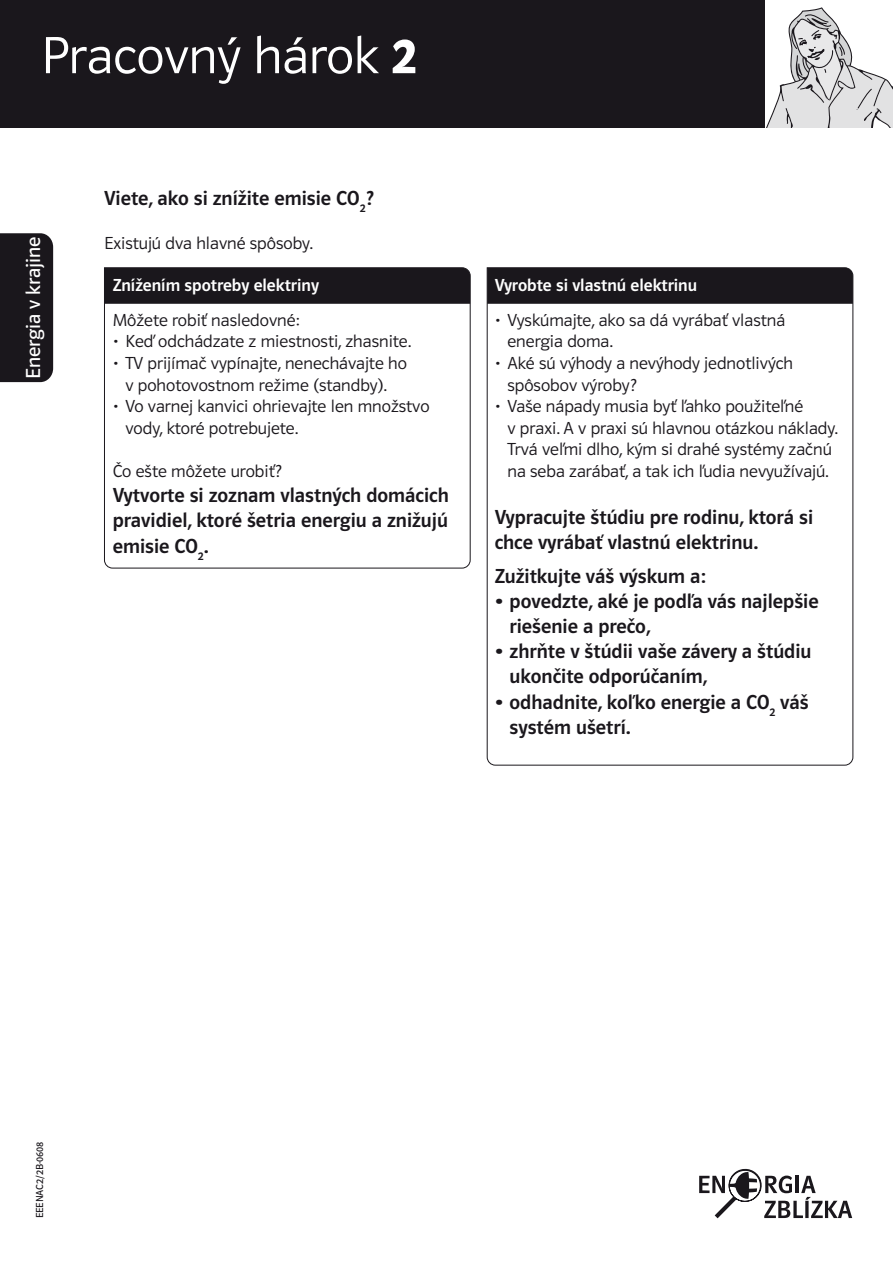
<style>
.page{position:relative;width:893px;height:1263px;background:#fff}
.page>*{position:absolute;margin:0;border:0;box-sizing:border-box;transform-origin:0 0}
.t1{font:54px "Polo ZE11 K Leicht";color:#fff}
.t2{font:21px/25.2px "Polo ZE11 K Krftg";color:#1a171c}
.t3{font:21px "Polo ZE11 K Buch";color:#fff}
.t4{font:18px/21.6px "Polo ZE11 K Leicht";color:#1a171c}
.t5{font:18px/34.3px "Polo ZE11 K Krftg";color:#fff}
.t6{font:10.5px "Polo ZE11 K Buch";color:#1a171c}
.s1{font-family:"Polo ZE11 K Hfett"}
.s2{font-family:"Polo ZE11 K Leicht";color:#1a171c}
</style>
<div class="page">
<div style="left:0;top:233px;width:53px;height:149px;background:#1a171c"></div>
<div style="left:0;top:0;width:893px;height:128px;background:#1a171c"></div>
<svg style="left:765px;top:0;width:128px;height:128px;background:#ddddde"></svg>
<svg style="left:104px;top:267px;width:367px;height:302px"></svg>
<div style="left:104px;top:268px;width:366px;height:36px;background:#1a171c"></div>
<svg style="left:487px;top:267px;width:366px;height:499px"></svg>
<div style="left:487px;top:268px;width:366px;height:36px;background:#1a171c"></div>
<svg style="left:699px;top:1168px;width:153px;height:50px"></svg>
<p class="t1" style="left:41px;top:26px;width:377px">Pracovný hárok <span class="s1">2</span></p>
<p class="t3" style="left:22px;top:379px;width:144px;rotate:-90deg">Energia v krajine</p>
<p class="t2" style="left:104px;top:186px;width:271px">Viete, ako si znížite emisie CO<sub>2</sub>?</p>
<p class="t4" style="left:104px;top:232px;width:210px">Existujú dva hlavné spôsoby.</p>
<p class="t5" style="left:113px;top:268px;width:208px">Znížením spotreby elektriny<br><span class="s2">Môžete robiť nasledovné:</span></p>
<p class="t4" style="left:113px;top:331px;width:300px">• Keď odchádzate z miestnosti, zhasnite.</p>
<p class="t4" style="left:113px;top:352px;width:296px;text-align:center">• TV prijímač vypínajte, nenechávajte ho v pohotovostnom režime (standby).</p>
<p class="t4" style="left:125px;top:395px;width:306px;text-indent:-13px">• Vo varnej kanvici ohrievajte len množstvo vody, ktoré potrebujete.</p>
<p class="t4" style="left:113px;top:460px;width:170px">Čo ešte môžete urobiť?</p>
<p class="t2" style="left:113px;top:483px;width:338px;text-align:justify">Vytvorte si zoznam vlastných domácich pravidiel, ktoré šetria energiu a znižujú emisie CO<sub>2</sub>.</p>
<p class="t5" style="left:495px;top:268px;width:204px">Vyrobte si vlastnú elektrinu</p>
<p class="t4" style="left:507px;top:309px;width:279px;text-indent:-13px">• Vyskúmajte, ako sa dá vyrábať vlastná energia doma.</p>
<p class="t4" style="left:507px;top:352px;width:287px;text-indent:-13px">• Aké sú výhody a nevýhody jednotlivých spôsobov výroby?</p>
<p class="t4" style="left:507px;top:395px;width:332px;text-indent:-13px">• Vaše nápady musia byť ľahko použiteľné<br>v praxi. A v praxi sú hlavnou otázkou náklady.<br>Trvá veľmi dlho, kým si drahé systémy začnú na seba zarábať, a tak ich ľudia nevyužívajú.</p>
<p class="t2" style="left:495px;top:504px;width:320px">Vypracujte štúdiu pre rodinu, ktorá si chce vyrábať vlastnú elektrinu.</p>
<p class="t2" style="left:495px;top:563px;width:213px">Zužitkujte váš výskum a:</p>
<p class="t2" style="left:510px;top:589px;width:311px;text-indent:-15px">• povedzte, aké je podľa vás najlepšie riešenie a prečo,</p>
<p class="t2" style="left:510px;top:639px;width:303px;text-indent:-15px">• zhrňte v štúdii vaše závery a štúdiu ukončite odporúčaním,</p>
<p class="t2" style="left:510px;top:689px;width:301px;text-indent:-15px">• odhadnite, koľko energie a CO<sub>2</sub> váš systém ušetrí.</p>
<p class="t6" style="left:34px;top:1218px;width:78px;rotate:-90deg">EEENAC2/2B-0608</p>
</div>
